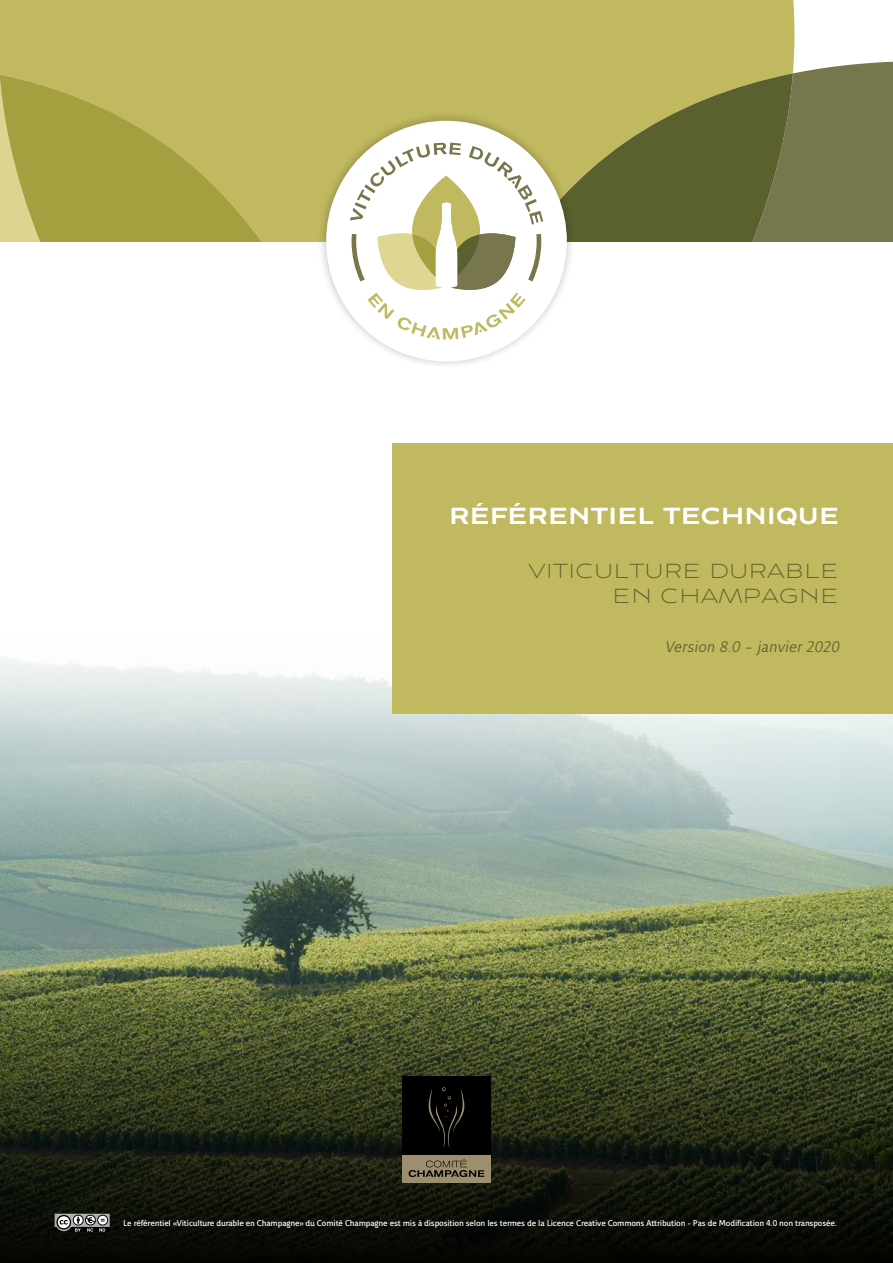
<style>
.page{position:relative;width:893px;height:1263px;background:#fff}
.page>*{position:absolute;margin:0;border:0;box-sizing:border-box;transform-origin:0 0}
.t1{font:700 24px "CIVC Title";color:#fff}
.t2{font:300 21px/25.2px "CIVC Title";color:#5b602f;text-align:right}
.t3{font:italic 300 16.5px "CIVC Sans";color:#5b602f}
.t4{font:9px "CIVC Sans";letter-spacing:-.02em;color:#fff}
</style>
<div class="page">
<img style="left:0;top:657px;width:893px;height:287px">
<svg style="left:0;top:944px;width:893px;height:319px;background:#343c1f"></svg>
<div style="left:543px;top:0;width:251px;height:61px;background:#c0b960"></div>
<svg style="left:543px;top:61px;width:350px;height:42px;background:#9f9c61"></svg>
<svg style="left:543px;top:73px;width:250px;height:168px;background:#878744"></svg>
<svg style="left:690px;top:103px;width:203px;height:138px;background:#6b6d40"></svg>
<div style="left:317px;top:111px;width:259px;height:259px;background:#000;opacity:.25"></div>
<div style="left:326px;top:121px;width:241px;height:240px;background:#fff;border-radius:50%"></div>
<svg style="left:0;top:0;width:543px;height:340px"></svg>
<div style="left:392px;top:443px;width:501px;height:271px;background:#c0b95f"></div>
<div style="left:402px;top:1076px;width:89px;height:79px;background:#000"></div>
<div style="left:402px;top:1155px;width:89px;height:28px;background:#9d8f6d"></div>
<svg style="left:428px;top:1087px;width:37px;height:62px"></svg>
<svg style="left:409px;top:1159px;width:75px;height:18px"></svg>
<svg style="left:54px;top:1213px;width:56px;height:20px"></svg>
<h1 class="t1" style="left:449px;top:501px;width:391px">RÉFÉRENTIEL TECHNIQUE</h1>
<h2 class="t2" style="left:528px;top:558px;width:312px">VITICULTURE DURABLE<br>EN CHAMPAGNE</h2>
<h3 class="t3" style="left:665px;top:638px;width:179px">Version 8.0 – janvier 2020</h3>
<p class="t4" style="left:123px;top:1219px;width:715px">Le référentiel «Viticulture durable en Champagne» du Comité Champagne est mis à disposition selon les termes de la Licence Creative Commons Attribution - Pas de Modification 4.0 non transposée.</p>
</div>
